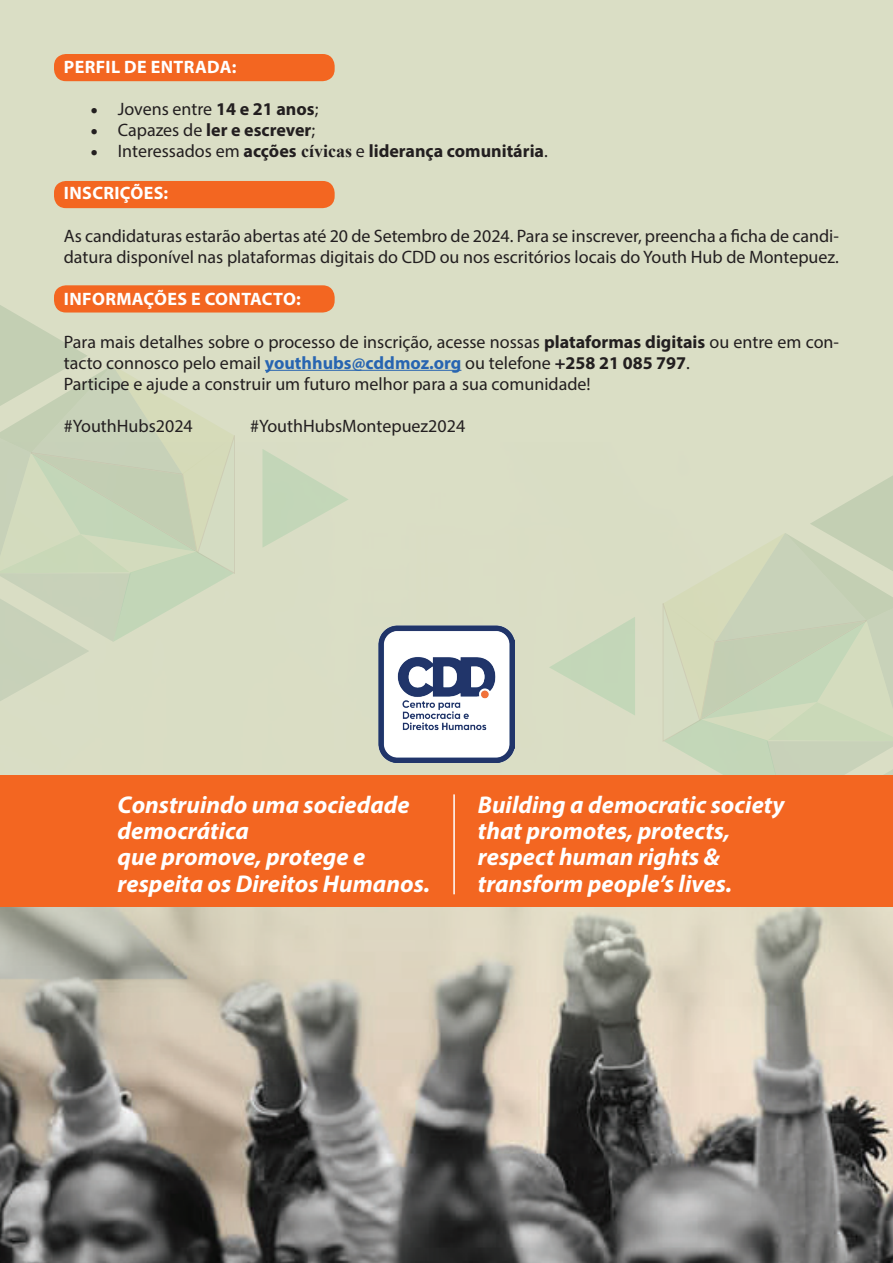
<style>
.page{position:relative;width:893px;height:1263px;background:#fff}
.page>*{position:absolute;margin:0;border:0;box-sizing:border-box;transform-origin:0 0}
.t1{font:italic 700 24.3px/26.2px "Myriad Pro";color:#fff}
.t2{font:18px/21px "Myriad Pro";color:#231f20}
.t3{font:700 18px "Myriad Pro";color:#231f20}
.t4{font:700 18px "Myriad Pro";letter-spacing:.02em;color:#fff}
.s1{font-weight:700}
.s2{font-weight:400}
.s3{font-family:"Times New Roman"}
.s4{font-weight:700;color:#2865b1}
</style>
<div class="page">
<div style="left:0;top:1px;width:893px;height:1262px;background:#dadec5"></div>
<svg style="left:0;top:303px;width:235px;height:139px"></svg>
<div style="left:54px;top:54px;width:281px;height:27px;background:#f36621;border-radius:12px"></div>
<div style="left:54px;top:181px;width:281px;height:27px;background:#f36621;border-radius:12px"></div>
<div style="left:54px;top:285px;width:281px;height:27px;background:#f36621;border-radius:12px"></div>
<hr style="left:265px;top:370px;width:196px;height:1px;background:#2865b1">
<img style="left:0;top:442px;width:893px;height:821px">
<img style="left:378px;top:625px;width:137px;height:137px">
<div style="left:1px;top:775px;width:892px;height:131px;background:#f36621"></div>
<hr style="left:453px;top:794px;width:2px;height:100px;background:#fff">
<p class="t4" style="left:64px;top:55px;width:174px">PERFIL DE ENTRADA:</p>
<p class="t2" style="left:91px;top:98px;width:229px">• Jovens entre <span class="s1">14 e 21 anos</span>;</p>
<p class="t3" style="left:91px;top:118px;width:226px">• <span class="s2">Capazes de</span> ler e escrever<span class="s2">;</span></p>
<p class="t3" style="left:91px;top:139px;width:459px">• <span class="s2">Interessados em</span> acções <span class="s3">cívicas</span> <span class="s2">e</span> liderança comunitária<span class="s2">.</span></p>
<p class="t4" style="left:64px;top:181px;width:106px">INSCRIÇÕES:</p>
<p class="t2" style="left:64px;top:225px;width:777px">As candidaturas estarão abertas até 20 de Setembro de 2024. Para se inscrever, preencha a ficha de candi&shy;datura disponível nas plataformas digitais do CDD ou nos escritórios locais do Youth Hub de Montepuez.</p>
<p class="t4" style="left:64px;top:287px;width:238px">INFORMAÇÕES E CONTACTO:</p>
<p class="t2" style="left:64px;top:331px;width:777px">Para mais detalhes sobre o processo de inscrição, acesse nossas <span class="s1">plataformas digitais</span> ou entre em con&shy;tacto connosco pelo email <span class="s4">youthhubs@cddmoz.org</span> ou telefone <span class="s1">+258 21 085 797</span>.<br>Participe e ajude a construir um futuro melhor para a sua comunidade!</p>
<p class="t2" style="left:64px;top:415px;width:131px">#YouthHubs2024</p>
<p class="t2" style="left:250px;top:415px;width:217px">#YouthHubsMontepuez2024</p>
<h1 class="t1" style="left:118px;top:790px;width:314px">Construindo uma sociedade democrática<br>que promove, protege e respeita os Direitos Humanos.</h1>
<h1 class="t1" style="left:478px;top:790px;width:308px">Building a democratic society that promotes, protects, respect human rights &amp; transform people’s lives.</h1>
</div>
